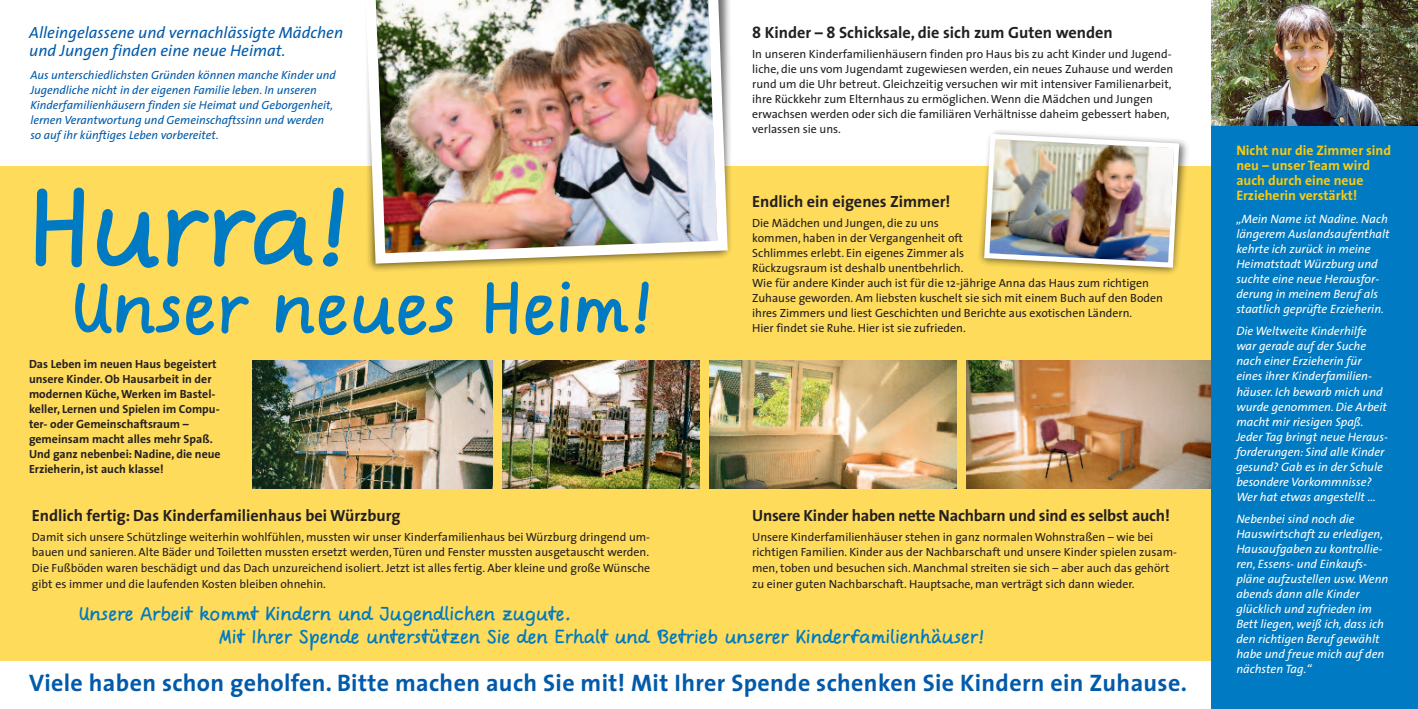
<style>
.page{position:relative;width:1418px;height:709px;background:#fff}
.page>*{position:absolute;margin:0;border:0;box-sizing:border-box;transform-origin:0 0}
.t1{font:103.25px "Comic Jens";color:#007ac2}
.t2{font:68px "Comic Jens";color:#007ac2}
.t3{font:700 24px "The Sans";letter-spacing:.015em;color:#015aaa}
.t4{font:18px/23.1px "Comic Jens";color:#007ac2}
.t5{font:700 16.25px "The Sans";color:#231f20}
.t6{font:italic 16.25px/18.8px "The Sans";color:#015aaa}
.t7{font:700 13.75px/15px "The Sans";color:#feca0a}
.t8{font:italic 12.12px/15px "The Sans";color:#fff}
.t9{font:11.88px/15px "The Sans";color:#231f20}
.t10{font:italic 11.88px/15px "The Sans";color:#015aaa}
.t11{font:700 11.88px/15px "The Sans";color:#231f20}
</style>
<div class="page">
<div style="left:0;top:166px;width:1240px;height:494px;background:#fedb5b"></div>
<img style="left:367px;top:0;width:364px;height:269px">
<img style="left:252px;top:360px;width:241px;height:128px">
<img style="left:503px;top:360px;width:196px;height:128px">
<img style="left:966px;top:360px;width:245px;height:128px">
<img style="left:709px;top:360px;width:247px;height:128px">
<div style="left:1211px;top:0;width:206px;height:709px;background:#007ac2"></div>
<img style="left:1211px;top:0;width:206px;height:126px">
<img style="left:979px;top:140px;width:209px;height:134px">
<img style="left:981px;top:131px;width:200px;height:139px">
<h3 class="t6" style="left:29px;top:24px;width:315px">Alleingelassene und vernachlässigte Mädchen und Jungen finden eine neue Heimat.</h3>
<p class="t10" style="left:30px;top:69px;width:307px">Aus unterschiedlichsten Gründen können manche Kinder und Jugendliche nicht in der eigenen Familie leben. In unseren Kinderfamilienhäusern finden sie Heimat und Geborgenheit, lernen Verantwortung und Gemeinschaftssinn und werden so auf ihr künftiges Leben vorbereitet.</p>
<h1 class="t1" style="left:29px;top:184px;width:327px">Hurra!</h1>
<h2 class="t2" style="left:72px;top:279px;width:585px">Unser neues Heim!</h2>
<p class="t11" style="left:29px;top:358px;width:193px">Das Leben im neuen Haus begeistert unsere Kinder. Ob Hausarbeit in der modernen Küche,Werken im Bastel&shy;keller, Lernen und Spielen im Compu&shy;ter- oder Gemeinschaftsraum – gemeinsam macht alles mehr Spaß.<br>Und ganz nebenbei: Nadine, die neue Erzieherin, ist auch klasse!</p>
<h3 class="t5" style="left:32px;top:509px;width:370px">Endlich fertig: Das Kinderfamilienhaus bei Würzburg</h3>
<p class="t9" style="left:32px;top:530px;width:620px;line-height:15.6px;text-align:justify">Damit sich unsere Schützlinge weiterhin wohlfühlen, mussten wir unser Kinderfamilienhaus bei Würzburg dringend um&shy;bauen und sanieren. Alte Bäder und Toiletten mussten ersetzt werden, Türen und Fenster mussten ausgetauscht werden.<br>Die Fußböden waren beschädigt und das Dach unzureichend isoliert. Jetzt ist alles fertig. Aber kleine und große Wünsche gibt es immer und die laufenden Kosten bleiben ohnehin.</p>
<h3 class="t5" style="left:752px;top:26px;width:362px">8 Kinder – 8 Schicksale, die sich zum Guten wenden</h3>
<p class="t9" style="left:752px;top:48px;width:423px">In unseren Kinderfamilienhäusern finden pro Haus bis zu acht Kinder und Jugend&shy;liche, die uns vom Jugendamt zugewiesen werden, ein neues Zuhause und werden rund um die Uhr betreut. Gleichzeitig versuchen wir mit intensiver Familienarbeit, ihre Rückkehr zum Elternhaus zu ermöglichen.Wenn die Mädchen und Jungen erwachsen werden oder sich die familiären Verhältnisse daheim gebessert haben, verlassen sie uns.</p>
<h3 class="t5" style="left:752px;top:195px;width:200px">Endlich ein eigenes Zimmer!</h3>
<p class="t9" style="left:752px;top:217px;width:412px">Die Mädchen und Jungen, die zu uns<br>kommen, haben in der Vergangenheit oft<br>Schlimmes erlebt. Ein eigenes Zimmer als<br>Rückzugsraum ist deshalb unentbehrlich.<br>Wie für andere Kinder auch ist für die 12-jährige Anna das Haus zum richtigen Zuhause geworden. Am liebsten kuschelt sie sich mit einem Buch auf den Boden ihres Zimmers und liest Geschichten und Berichte aus exotischen Ländern.<br>Hier findet sie Ruhe. Hier ist sie zufrieden.</p>
<h3 class="t5" style="left:752px;top:509px;width:419px">Unsere Kinder haben nette Nachbarn und sind es selbst auch!</h3>
<p class="t9" style="left:752px;top:530px;width:426px;line-height:15.6px">Unsere Kinderfamilienhäuser stehen in ganz normalen Wohnstraßen – wie bei richtigen Familien. Kinder aus der Nachbarschaft und unsere Kinder spielen zusam&shy;men, toben und besuchen sich. Manchmal streiten sie sich – aber auch das gehört zu einer guten Nachbarschaft. Hauptsache, man verträgt sich dann wieder.</p>
<h3 class="t4" style="left:219px;top:605px;width:767px;text-indent:-140px">Unsere Arbeit kommt Kindern und Jugendlichen zugute.<br>Mit Ihrer Spende unterstützen Sie den Erhalt und Betrieb unserer Kinderfamilienhäuser!</h3>
<h3 class="t3" style="left:29px;top:674px;width:1159px">Viele haben schon geholfen. Bitte machen auch Sie mit! Mit Ihrer Spende schenken Sie Kindern ein Zuhause.</h3>
<p class="t7" style="left:1236px;top:144px;width:156px">Nicht nur die Zimmer sind neu – unser Team wird auch durch eine neue<br>Erzieherin verstärkt!</p>
<p class="t8" style="left:1236px;top:213px;width:155px">„Mein Name ist Nadine. Nach längerem Auslandsaufenthalt kehrte ich zurück in meine<br>Heimatstadt Würzburg und suchte eine neue Herausfor&shy;derung in meinem Beruf als staatlich geprüfte Erzieherin.</p>
<p class="t8" style="left:1236px;top:325px;width:153px">Die Weltweite Kinderhilfe war gerade auf der Suche nach einer Erzieherin für eines ihrer Kinderfamilien&shy;häuser. Ich bewarb mich und wurde genommen. Die Arbeit macht mir riesigen Spaß.<br>Jeder Tag bringt neue Heraus&shy;forderungen: Sind alle Kinder gesund? Gab es in der Schule besondere Vorkommnisse?<br>Wer hat etwas angestellt …</p>
<p class="t8" style="left:1236px;top:512px;width:154px">Nebenbei sind noch die<br>Hauswirtschaft zu erledigen,<br>Hausaufgaben zu kontrollie&shy;ren, Essens- und Einkaufs&shy;pläne aufzustellen usw.Wenn abends dann alle Kinder glücklich und zufrieden im<br>Bett liegen, weiß ich, dass ich den richtigen Beruf gewählt habe und freue mich auf den nächsten Tag.“</p>
</div>
